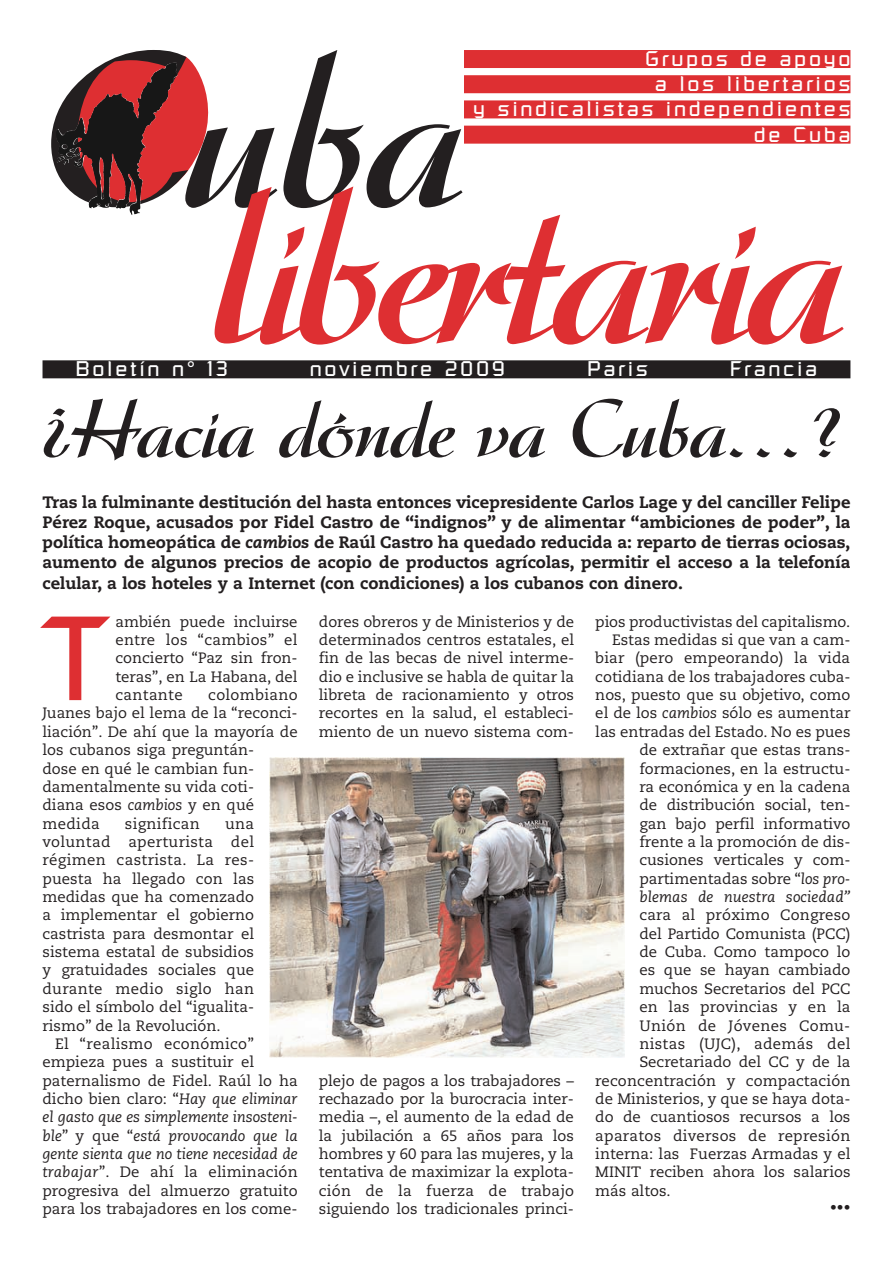
<style>
.page{position:relative;width:893px;height:1263px;background:#fff}
.page>*{position:absolute;margin:0;border:0;box-sizing:border-box;transform-origin:0 0}
.t1{font:500 217.2px "Arkona";letter-spacing:-.035em;color:#de2f32}
.t2{font:500 217.2px "Arkona";color:#231f20}
.t3{font:117.9px "Russell Square";color:#de2f32}
.t4{font:500 81px "Arkona";color:#231f20}
.t5{font:21px/25.2px "Russell Square";letter-spacing:.125em;color:#fff;text-align:right}
.t6{font:800 16.5px/20.2px "Caecilia";color:#231f20;text-align:justify}
.t7{font:15px/18.3px "Caecilia";color:#231f20;text-align:justify}
.t8{font:15px "Caecilia";letter-spacing:.02em;color:#231f20}
.t9{font:800 13.5px "Caecilia";color:#231f20}
.s1{font-style:italic}
</style>
<div class="page">
<svg style="left:111px;top:55px;width:98px;height:127px"></svg>
<img style="left:56px;top:62px;width:122px;height:153px">
<div style="left:464px;top:50px;width:386px;height:18px;background:#de2f32"></div>
<div style="left:464px;top:75px;width:386px;height:18px;background:#de2f32"></div>
<div style="left:464px;top:100px;width:386px;height:18px;background:#de2f32"></div>
<div style="left:464px;top:126px;width:386px;height:18px;background:#de2f32"></div>
<div style="left:43px;top:360px;width:807px;height:18px;background:#231f20"></div>
<img style="left:269px;top:758px;width:355px;height:299px">
<h1 class="t2" style="left:44px;top:51px;width:422px">Cuba</h1>
<h3 class="t5" style="left:473px;top:47px;width:379px">Grupos de apoyo<br>a los libertarios<br>y sindicalistas independientes de Cuba</h3>
<h1 class="t1" style="left:206px;top:187px;width:642px">libertaria</h1>
<h3 class="t5" style="left:76px;top:357px;width:154px">Boletín n° 13</h3>
<h3 class="t5" style="left:310px;top:357px;width:197px">noviembre 2009</h3>
<h3 class="t5" style="left:587px;top:357px;width:62px">Paris</h3>
<h3 class="t5" style="left:730px;top:357px;width:89px">Francia</h3>
<h3 class="t4" style="left:43px;top:399px;width:796px">¿Hacia dónde va Cuba…?</h3>
<p class="t6" style="left:43px;top:493px;width:810px">Tras la fulminante destitución del hasta entonces vicepresidente Carlos Lage y del canciller Felipe Pérez Roque, acusados por Fidel Castro de “indignos” y de alimentar “ambiciones de poder”, la política homeopática de <span class="s1">cambios</span> de Raúl Castro ha quedado reducida a: reparto de tierras ociosas, aumento de algunos precios de acopio de productos agrícolas, permitir el acceso a la telefonía celular, a los hoteles y a Internet (con condiciones) a los cubanos con dinero.</p>
<h2 class="t3" style="left:43px;top:617px;width:67px">T</h2>
<p class="t7" style="left:115px;top:614px;width:184px">ambién puede incluirse entre los “cambios” el concierto “Paz sin fron&shy;teras”, en La Habana, del cantante</p>
<p class="t7" style="left:595px;top:614px;width:257px;text-align:right">pios productivistas del capitalismo.<br>Estas medidas si que van a cam&shy;biar (pero empeorando) la vida cotidiana de los trabajadores cuba&shy;nos, puesto que su objetivo, como el de los <span class="s1">cambios</span> sólo es aumentar las entradas del Estado. No es pues de extrañar que estas trans&shy;formaciones, en la estructu-<br>ra económica y en la cadena<br>de distribución social, ten-<br>gan bajo perfil informativo frente a la promoción de dis&shy;cusiones verticales y com&shy;partimentadas sobre “<span class="s1">los pro&shy;blemas de nuestra sociedad”</span></p>
<p class="t7" style="left:639px;top:907px;width:212px">cara al próximo Congreso</p>
<p class="t7" style="left:639px;top:926px;width:213px">del Partido Comunista (PCC)</p>
<p class="t7" style="left:639px;top:944px;width:213px">de Cuba. Como tampoco lo</p>
<p class="t7" style="left:639px;top:962px;width:213px">es que se hayan cambiado</p>
<p class="t7" style="left:639px;top:981px;width:213px">muchos Secretarios del PCC</p>
<p class="t7" style="left:639px;top:999px;width:213px">en las provincias y en la</p>
<p class="t8" style="left:639px;top:1019px;width:213px">Unión de Jóvenes Comu-</p>
<p class="t8" style="left:639px;top:1037px;width:213px">nistas (UJC), además del</p>
<p class="t7" style="left:639px;top:1054px;width:213px">Secretariado del CC y de la</p>
<p class="t7" style="left:595px;top:1072px;width:257px">reconcentración y compactación</p>
<p class="t7" style="left:595px;top:1091px;width:257px">de Ministerios, y que se haya dota-</p>
<p class="t7" style="left:595px;top:1109px;width:257px">do de cuantiosos recursos a los</p>
<p class="t8" style="left:595px;top:1129px;width:257px">aparatos diversos de represión</p>
<p class="t7" style="left:595px;top:1146px;width:257px">interna: las Fuerzas Armadas y el</p>
<p class="t7" style="left:595px;top:1164px;width:257px">MINIT reciben ahora los salarios</p>
<p class="t7" style="left:595px;top:1183px;width:77px">más altos.</p>
<p class="t9" style="left:830px;top:1201px;width:22px">•••</p>
<p class="t7" style="left:319px;top:614px;width:257px">dores obreros y de Ministerios y de determinados centros estatales, el fin de las becas de nivel interme&shy;dio e inclusive se habla de quitar la libreta de racionamiento y otros recortes en la salud, el estableci&shy;miento de un nuevo sistema com-</p>
<p class="t7" style="left:43px;top:687px;width:257px;text-align:left;text-indent:166px">colombiano<br>Juanes bajo el lema de la “reconci&shy;liación”. De ahí que la mayoría de los cubanos siga preguntán-<br>dose en qué le cambian fun&shy;damentalmente su vida coti&shy;diana esos <span class="s1">cambios</span> y en qué medida</p>
<p class="t8" style="left:125px;top:817px;width:76px">significan</p>
<p class="t7" style="left:43px;top:815px;width:213px;text-indent:183px">una voluntad aperturista del régimen castrista. La res&shy;puesta ha llegado con las medidas que ha comenzado a implementar el gobierno castrista para desmontar el sistema estatal de subsidios y gratuidades sociales que durante medio siglo han sido el símbolo del “igualita&shy;rismo” de la Revolución.</p>
<p class="t7" style="left:43px;top:1036px;width:257px;text-align:left;text-indent:13px">El “realismo económico” empieza pues a sustituir el paternalismo de Fidel. Raúl lo ha dicho bien claro: “<span class="s1">Hay que eliminar el gasto que es simplemente insosteni&shy;ble</span>” y que “<span class="s1">está provocando que la gente sienta que no tiene necesidad de trabajar</span>”. De ahí la eliminación progresiva del almuerzo gratuito para los trabajadores en los come-</p>
<p class="t7" style="left:319px;top:1072px;width:257px">plejo de pagos a los trabajadores – rechazado por la burocracia inter&shy;media –, el aumento de la edad de la jubilación a 65 años para los hombres y 60 para las mujeres, y la tentativa de maximizar la explota&shy;ción de la fuerza de trabajo siguiendo los tradicionales princi-</p>
</div>
